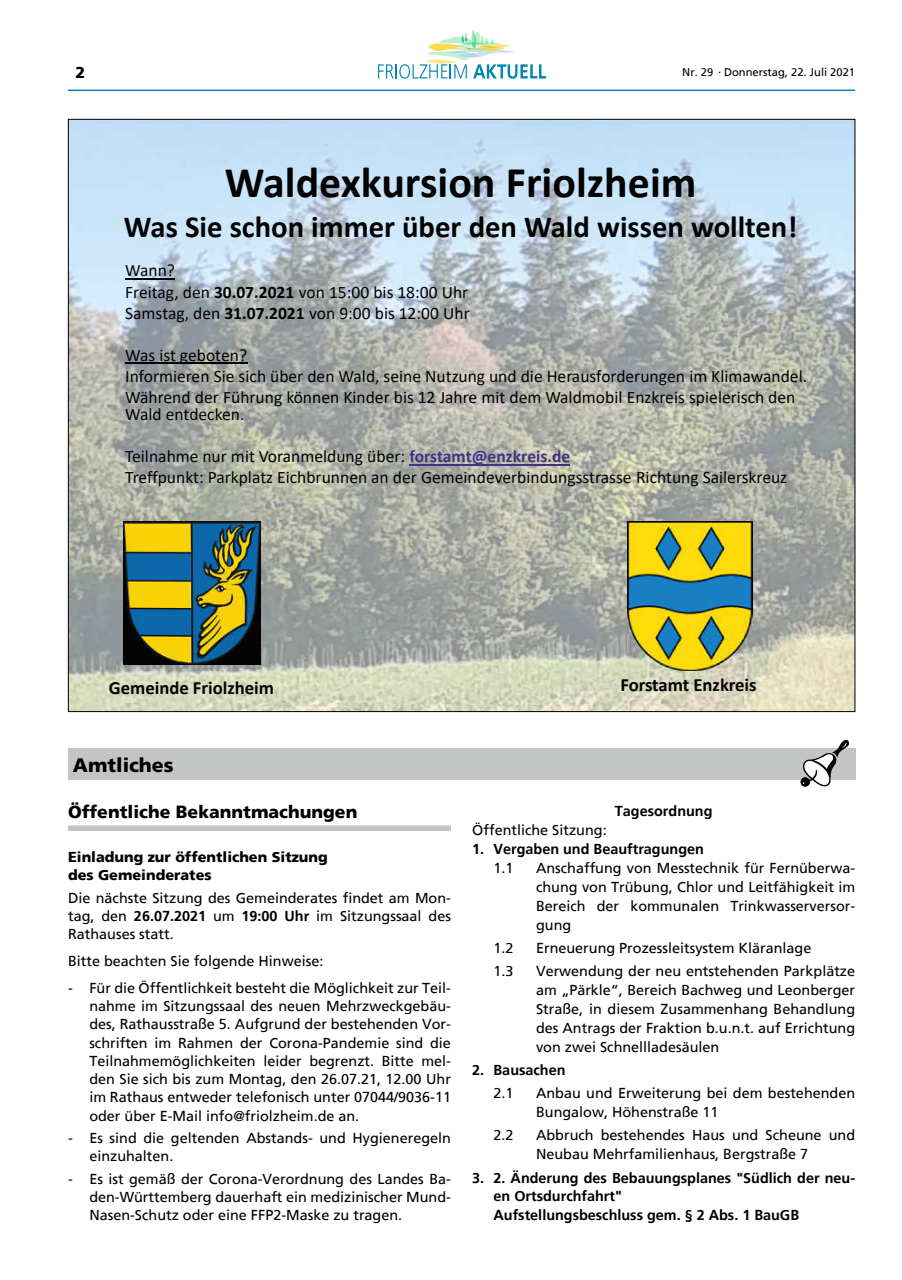
<style>
.page{position:relative;width:902px;height:1280px;background:#fff}
.page>*{position:absolute;margin:0;border:0;box-sizing:border-box;transform-origin:0 0}
.t1{font:700 43.95px "Calibri";color:#030303}
.t2{font:700 30.75px "Calibri";color:#030303}
.t3{font:900 19.5px "Frutiger";color:#000}
.t4{font:700 18.75px "Calibri";color:#030303}
.t5{font:17.55px/21.1px "Calibri";color:#030303}
.t6{font:900 17.55px "Frutiger";color:#000}
.t7{font:900 15.9px "Frutiger";color:#000}
.t8{font:14.4px/18.3px "Frutiger";color:#000;text-align:justify}
.t9{font:700 14.4px/18.9px "Frutiger";color:#000}
.t10{font:900 14.4px/18.3px "Frutiger";color:#000}
.t11{font:11.1px "Frutiger";color:#000}
.s1{font-weight:700}
.s2{font-weight:700;color:#433185}
</style>
<div class="page">
<svg style="left:378px;top:30px;width:168px;height:49px"></svg>
<hr style="left:68px;top:90px;width:787px;height:1px;background:#0385b3">
<img style="left:70px;top:121px;width:521px;height:516px">
<img style="left:591px;top:121px;width:262px;height:405px">
<img style="left:591px;top:526px;width:37px;height:184px">
<img style="left:743px;top:526px;width:110px;height:184px">
<img style="left:70px;top:637px;width:522px;height:73px">
<img style="left:628px;top:671px;width:115px;height:39px">
<img style="left:123px;top:521px;width:137px;height:143px">
<img style="left:628px;top:521px;width:124px;height:150px">
<hr style="left:125px;top:278px;width:50px;height:2px;background:#030303">
<hr style="left:125px;top:363px;width:122px;height:1px;background:#030303">
<hr style="left:409px;top:464px;width:161px;height:1px;background:#433185">
<div style="left:68px;top:748px;width:787px;height:32px;background:#c3c4c4"></div>
<svg style="left:800px;top:740px;width:49px;height:47px"></svg>
<div style="left:68px;top:825px;width:383px;height:6px;background:#c3c4c4"></div>
<p class="t7" style="left:76px;top:63px;width:11px">2</p>
<p class="t11" style="left:682px;top:66px;width:174px">Nr. 29 . Donnerstag, 22. Juli 2021</p>
<h1 class="t1" style="left:225px;top:151px;width:473px">Waldexkursion Friolzheim</h1>
<h2 class="t2" style="left:124px;top:205px;width:675px">Was Sie schon immer über den Wald wissen wollten!</h2>
<p class="t5" style="left:125px;top:260px;width:346px">Wann?<br>Freitag, den <span class="s1">30.07.2021</span> von 15:00 bis 18:00 Uhr<br>Samstag, den <span class="s1">31.07.2021</span> von 9:00 bis 12:00 Uhr</p>
<p class="t5" style="left:125px;top:344px;width:683px">Was ist geboten?<br>Informieren Sie sich über den Wald, seine Nutzung und die Herausforderungen im Klimawandel.<br>Während der Führung können Kinder bis 12 Jahre mit dem Waldmobil Enzkreis spielerisch den</p>
<p class="t5" style="left:125px;top:403px;width:121px">Wald entdecken.</p>
<p class="t5" style="left:125px;top:445px;width:663px">Teilnahme nur mit Voranmeldung über: <span class="s2">forstamt@enzkreis.de<br></span>Treffpunkt: Parkplatz Eichbrunnen an der Gemeindeverbindungsstrasse Richtung Sailerskreuz</p>
<h3 class="t4" style="left:109px;top:674px;width:166px">Gemeinde Friolzheim</h3>
<h3 class="t4" style="left:620px;top:671px;width:138px">Forstamt Enzkreis</h3>
<h3 class="t3" style="left:73px;top:754px;width:102px">Amtliches</h3>
<p class="t6" style="left:68px;top:801px;width:291px">Öffentliche Bekanntmachungen</p>
<p class="t10" style="left:68px;top:847px;width:261px">Einladung zur öffentlichen Sitzung des Gemeinderates</p>
<p class="t8" style="left:68px;top:888px;width:384px">Die nächste Sitzung des Gemeinderates findet am Mon&shy;tag, den <span class="s1">26.07.2021</span> um <span class="s1">19:00 Uhr</span> im Sitzungssaal des Rathauses statt.</p>
<p class="t8" style="left:68px;top:952px;width:257px">Bitte beachten Sie folgende Hinweise:</p>
<p class="t8" style="left:89px;top:978px;width:363px;text-indent:-21px">- Für die Öffentlichkeit besteht die Möglichkeit zur Teil&shy;nahme im Sitzungssaal des neuen Mehrzweckgebäu&shy;des, Rathausstraße 5. Aufgrund der bestehenden Vor&shy;schriften im Rahmen der Corona-Pandemie sind die Teilnahmemöglichkeiten leider begrenzt. Bitte mel&shy;den Sie sich bis zum Montag, den 26.07.21, 12.00 Uhr im Rathaus entweder telefonisch unter 07044/9036-11 oder über E-Mail info@friolzheim.de an.</p>
<p class="t8" style="left:89px;top:1129px;width:363px;text-indent:-21px">- Es sind die geltenden Abstands- und Hygieneregeln einzuhalten.</p>
<p class="t8" style="left:89px;top:1169px;width:363px;text-indent:-21px">- Es ist gemäß der Corona-Verordnung des Landes Ba&shy;den-Württemberg dauerhaft ein medizinischer Mund-Nasen-Schutz oder eine FFP2-Maske zu tragen.</p>
<p class="t9" style="left:615px;top:801px;width:99px">Tagesordnung</p>
<p class="t8" style="left:472px;top:820px;width:136px">Öffentliche Sitzung:</p>
<p class="t9" style="left:472px;top:839px;width:233px">1. Vergaben und Beauftragungen</p>
<p class="t8" style="left:493px;top:858px;width:22px">1.1</p>
<p class="t8" style="left:536px;top:858px;width:320px;line-height:18.9px">Anschaffung von Messtechnik für Fernüberwa&shy;chung von Trübung, Chlor und Leitfähigkeit im Bereich der kommunalen Trinkwasserversor&shy;gung</p>
<p class="t8" style="left:493px;top:938px;width:22px">1.2</p>
<p class="t8" style="left:536px;top:938px;width:277px">Erneuerung Prozessleitsystem Kläranlage</p>
<p class="t8" style="left:493px;top:962px;width:22px">1.3</p>
<p class="t8" style="left:536px;top:961px;width:320px;line-height:18.9px">Verwendung der neu entstehenden Parkplätze am „Pärkle“, Bereich Bachweg und Leonberger Straße, in diesem Zusammenhang Behandlung des Antrags der Fraktion b.u.n.t. auf Errichtung von zwei Schnellladesäulen</p>
<p class="t9" style="left:472px;top:1060px;width:95px">2. Bausachen</p>
<p class="t8" style="left:493px;top:1084px;width:22px">2.1</p>
<p class="t8" style="left:536px;top:1083px;width:320px;line-height:18.9px">Anbau und Erweiterung bei dem bestehenden<br>Bungalow, Höhenstraße 11</p>
<p class="t8" style="left:493px;top:1126px;width:22px">2.2</p>
<p class="t8" style="left:536px;top:1126px;width:320px;line-height:18.9px">Abbruch bestehendes Haus und Scheune und<br>Neubau Mehrfamilienhaus, Bergstraße 7</p>
<p class="t9" style="left:493px;top:1168px;width:363px;text-indent:-21px">3. 2. Änderung des Bebauungsplanes "Südlich der neu&shy;en Ortsdurchfahrt"<br>Aufstellungsbeschluss gem. § 2 Abs. 1 BauGB</p>
</div>
